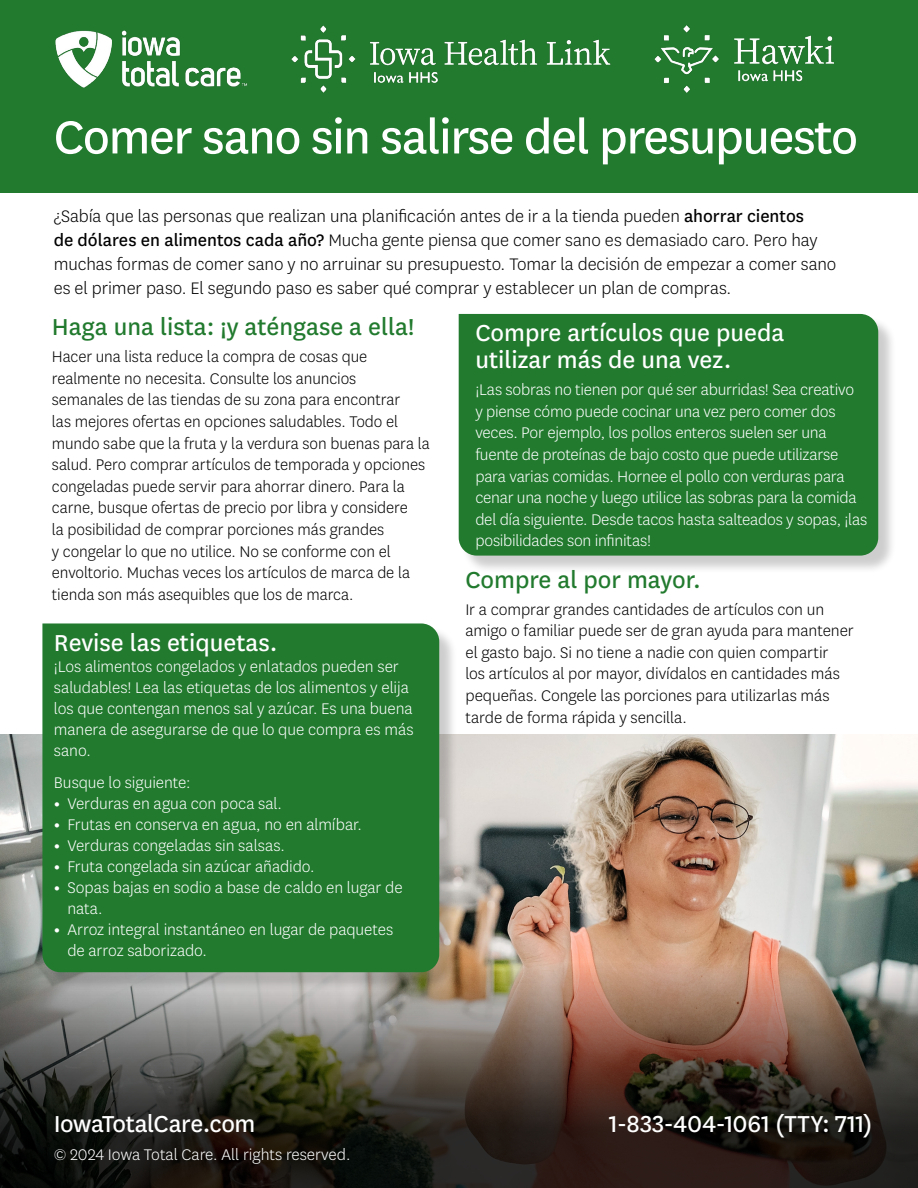
<style>
.page{position:relative;width:918px;height:1188px;background:#fff}
.page>*{position:absolute;margin:0;border:0;box-sizing:border-box;transform-origin:0 0}
.t1{font:54px "Centene Sans";letter-spacing:-.025em;color:#fff}
.t2{font:27px/27px "Centene Sans";color:#fff}
.t3{font:27px "Centene Sans";color:#217a2e}
.t4{font:300 19.5px/24px "Centene Sans";letter-spacing:-.005em;color:#000}
.t5{font:300 18px/21.6px "Centene Sans";letter-spacing:-.01em;color:#fff}
.t6{font:300 18px/21.6px "Centene Sans";letter-spacing:-.005em;color:#000}
.s1{font-weight:400}
.s2{font-weight:700}
</style>
<div class="page">
<div style="left:461px;top:316px;width:436px;height:258px;background:#000;opacity:.2"></div>
<div style="left:459px;top:314px;width:419px;height:242px;background:#217a2e"></div>
<img style="left:0;top:735px;width:918px;height:229px">
<img style="left:0;top:964px;width:918px;height:224px">
<div style="left:45px;top:626px;width:413px;height:365px;background:#000;opacity:.2"></div>
<div style="left:42px;top:623px;width:397px;height:349px;background:#217a2e"></div>
<div style="left:0;top:0;width:918px;height:192px;background:#217a2e"></div>
<img style="left:55px;top:26px;width:778px;height:66px">
<h1 class="t1" style="left:54px;top:101px;width:806px">Comer sano sin salirse del presupuesto</h1>
<p class="t4" style="left:54px;top:203px;width:784px">¿Sabía que las personas que realizan una planificación antes de ir a la tienda pueden <span class="s1">ahorrar cientos<br>de dólares en alimentos cada año?</span> Mucha gente piensa que comer sano es demasiado caro. Pero hay muchas formas de comer sano y no arruinar su presupuesto. Tomar la decisión de empezar a comer sano es el primer paso. El segundo paso es saber qué comprar y establecer un plan de compras.</p>
<h2 class="t3" style="left:52px;top:309px;width:364px">Haga una lista: ¡y aténgase a ella!</h2>
<p class="t6" style="left:52px;top:345px;width:379px">Hacer una lista reduce la compra de cosas que realmente no necesita. Consulte los anuncios semanales de las tiendas de su zona para encontrar<br>las mejores ofertas en opciones saludables. Todo el mundo sabe que la fruta y la verdura son buenas para la salud. Pero comprar artículos de temporada y opciones congeladas puede servir para ahorrar dinero. Para la carne, busque ofertas de precio por libra y considere<br>la posibilidad de comprar porciones más grandes<br>y congelar lo que no utilice. No se conforme con el envoltorio. Muchas veces los artículos de marca de la tienda son más asequibles que los de marca.</p>
<h3 class="t2" style="left:54px;top:628px;width:225px">Revise las etiquetas.</h3>
<p class="t5" style="left:54px;top:656px;width:361px;line-height:21px">¡Los alimentos congelados y enlatados pueden ser saludables! Lea las etiquetas de los alimentos y elija los que contengan menos sal y azúcar. Es una buena manera de asegurarse de que lo que compra es más sano.</p>
<p class="t5" style="left:54px;top:771px;width:138px">Busque lo siguiente:</p>
<p class="t5" style="left:54px;top:792px;width:229px"><span class="s2">•</span> Verduras en agua con poca sal.</p>
<p class="t5" style="left:54px;top:813px;width:310px"><span class="s2">•</span> Frutas en conserva en agua, no en almíbar.</p>
<p class="t5" style="left:54px;top:834px;width:232px"><span class="s2">•</span> Verduras congeladas sin salsas.</p>
<p class="t5" style="left:54px;top:855px;width:262px"><span class="s2">•</span> Fruta congelada sin azúcar añadido.</p>
<p class="t5" style="left:67px;top:876px;width:337px;line-height:21px;text-indent:-14px"><span class="s2">•</span> Sopas bajas en sodio a base de caldo en lugar de nata.</p>
<p class="t5" style="left:67px;top:918px;width:327px;line-height:21px;text-indent:-14px"><span class="s2">•</span> Arroz integral instantáneo en lugar de paquetes de arroz saborizado.</p>
<h3 class="t2" style="left:475px;top:318px;width:311px">Compre artículos que pueda utilizar más de una vez.</h3>
<p class="t5" style="left:475px;top:378px;width:394px">¡Las sobras no tienen por qué ser aburridas! Sea creativo<br>y piense cómo puede cocinar una vez pero comer dos veces. Por ejemplo, los pollos enteros suelen ser una fuente de proteínas de bajo costo que puede utilizarse para varias comidas. Hornee el pollo con verduras para cenar una noche y luego utilice las sobras para la comida del día siguiente. Desde tacos hasta salteados y sopas, ¡las posibilidades son infinitas!</p>
<h2 class="t3" style="left:465px;top:561px;width:237px">Compre al por mayor.</h2>
<p class="t6" style="left:465px;top:598px;width:390px">Ir a comprar grandes cantidades de artículos con un amigo o familiar puede ser de gran ayuda para mantener el gasto bajo. Si no tiene a nadie con quien compartir<br>los artículos al por mayor, divídalos en cantidades más pequeñas. Congele las porciones para utilizarlas más tarde de forma rápida y sencilla.</p>
<p class="t2" style="left:54px;top:1109px;width:203px">IowaTotalCare.com</p>
<p class="t5" style="left:54px;top:1143px;width:298px">© 2024 Iowa Total Care. All rights reserved.</p>
<p class="t2" style="left:609px;top:1109px;width:265px">1-833-404-1061 (TTY: 711)</p>
</div>
